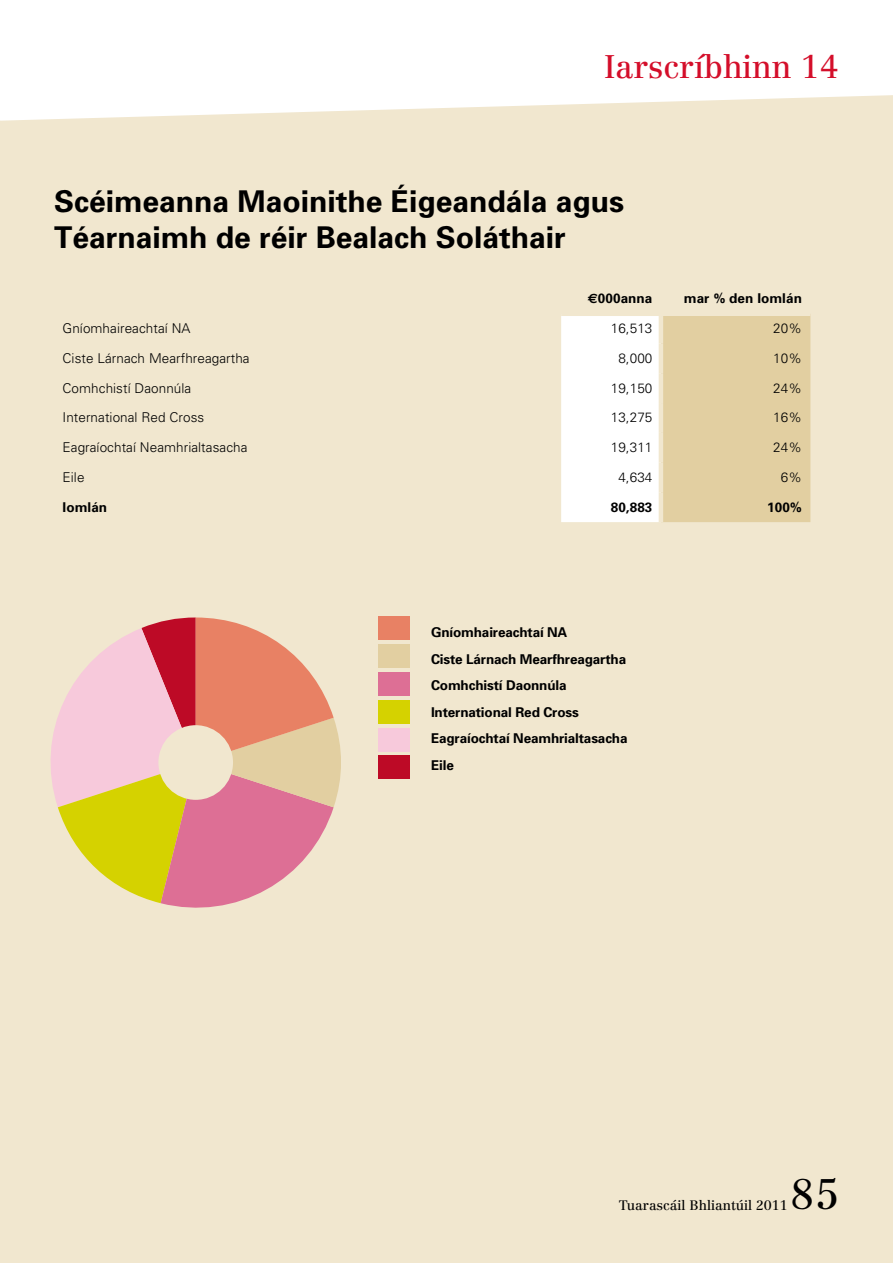
<style>
.page{position:relative;width:893px;height:1263px;background:#fff}
.page>*{position:absolute;margin:0;border:0;box-sizing:border-box;transform-origin:0 0}
.t1{font:42px "Centennial LT";color:#000}
.t2{font:32.1px "Centennial LT";color:#d40e2a}
.t3{font:700 30px/36px "Univers";color:#000}
.t4{font:300 13.5px "Univers";letter-spacing:.005em;color:#000}
.t5{font:700 13.5px/26.5px "Univers";letter-spacing:-.01em;color:#000}
.t6{font:13.5px "Centennial LT";color:#000}
.s1{font-family:"Euro Sans"}
</style>
<div class="page">
<div style="left:0;top:95px;width:893px;height:1168px;background:#f1e7cf"></div>
<div style="left:365px;top:179px;width:70px;height:985px;background:#f1e7cf"></div>
<div style="left:846px;top:170px;width:46px;height:985px;background:#f1e7cf"></div>
<svg style="left:34px;top:617px;width:310px;height:291px"></svg>
<div style="left:378px;top:617px;width:32px;height:23px;background:#e88164"></div>
<div style="left:378px;top:701px;width:32px;height:23px;background:#d5d200"></div>
<div style="left:378px;top:673px;width:32px;height:23px;background:#dd6f95"></div>
<div style="left:378px;top:644px;width:32px;height:23px;background:#e2cfa1"></div>
<div style="left:378px;top:728px;width:32px;height:23px;background:#f7c9db"></div>
<div style="left:378px;top:755px;width:32px;height:23px;background:#bd0a26"></div>
<div style="left:158px;top:725px;width:75px;height:75px;background:#f1e7cf;border-radius:50%"></div>
<svg style="left:561px;top:316px;width:249px;height:206px"></svg>
<div style="left:54px;top:311px;width:507px;height:5px;background:#f1e7cf"></div>
<div style="left:561px;top:311px;width:100px;height:5px;background:#f1e7cf"></div>
<hr style="left:659px;top:316px;width:4px;height:27px;background:#f1e7cf">
<hr style="left:659px;top:343px;width:4px;height:30px;background:#f1e7cf">
<hr style="left:659px;top:373px;width:4px;height:30px;background:#f1e7cf">
<hr style="left:659px;top:403px;width:4px;height:30px;background:#f1e7cf">
<hr style="left:659px;top:433px;width:4px;height:30px;background:#f1e7cf">
<hr style="left:659px;top:463px;width:4px;height:29px;background:#f1e7cf">
<hr style="left:659px;top:492px;width:4px;height:30px;background:#f1e7cf">
<div style="left:661px;top:311px;width:149px;height:5px;background:#f1e7cf"></div>
<hr style="left:659px;top:284px;width:4px;height:27px;background:#f1e7cf">
<h2 class="t2" style="left:604px;top:48px;width:236px">Iarscríbhinn 14</h2>
<h3 class="t3" style="left:54px;top:183px;width:572px">Scéimeanna Maoinithe Éigeandála agus<br>Téarnaimh de réir Bealach Soláthair</h3>
<p class="t5" style="left:588px;top:285px;width:66px"><span class="s1">€</span>000anna</p>
<p class="t5" style="left:684px;top:285px;width:120px">mar % den Iomlán</p>
<p class="t4" style="left:63px;top:320px;width:129px">Gníomhaireachtaí NA</p>
<p class="t4" style="left:611px;top:320px;width:43px">16,513</p>
<p class="t4" style="left:773px;top:320px;width:30px">20%</p>
<p class="t4" style="left:63px;top:350px;width:189px">Ciste Lárnach Mearfhreagartha</p>
<p class="t4" style="left:618px;top:350px;width:36px">8,000</p>
<p class="t4" style="left:773px;top:350px;width:30px">10%</p>
<p class="t4" style="left:63px;top:380px;width:130px">Comhchistí Daonnúla</p>
<p class="t4" style="left:611px;top:380px;width:43px">19,150</p>
<p class="t4" style="left:773px;top:380px;width:30px">24%</p>
<p class="t4" style="left:63px;top:409px;width:143px">International Red Cross</p>
<p class="t4" style="left:611px;top:409px;width:43px">13,275</p>
<p class="t4" style="left:773px;top:409px;width:30px">16%</p>
<p class="t4" style="left:63px;top:439px;width:186px">Eagraíochtaí Neamhrialtasacha</p>
<p class="t4" style="left:611px;top:439px;width:43px">19,311</p>
<p class="t4" style="left:773px;top:439px;width:30px">24%</p>
<p class="t4" style="left:63px;top:469px;width:23px">Eile</p>
<p class="t4" style="left:618px;top:469px;width:36px">4,634</p>
<p class="t4" style="left:781px;top:469px;width:23px">6%</p>
<p class="t5" style="left:63px;top:493px;width:46px">Iomlán</p>
<p class="t5" style="left:611px;top:493px;width:43px">80,883</p>
<p class="t5" style="left:767px;top:493px;width:36px">100%</p>
<p class="t5" style="left:431px;top:619px;width:198px">Gníomhaireachtaí NA<br>Ciste Lárnach Mearfhreagartha<br>Comhchistí Daonnúla<br>International Red Cross<br>Eagraíochtaí Neamhrialtasacha<br>Eile</p>
<h1 class="t1" style="left:790px;top:1169px;width:51px">85</h1>
<p class="t6" style="left:619px;top:1197px;width:171px">Tuarascáil Bhliantúil 2011</p>
</div>
